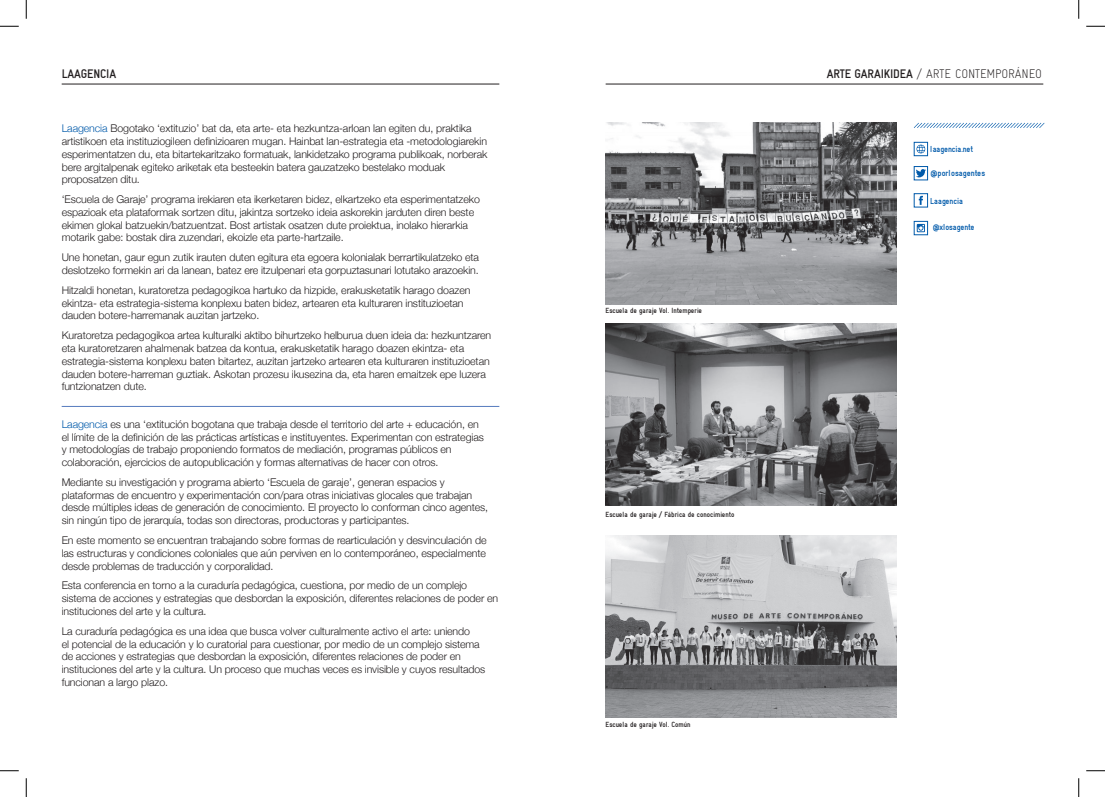
<style>
.page{position:relative;width:1105px;height:797px;background:#fff}
.page>*{position:absolute;margin:0;border:0;box-sizing:border-box;transform-origin:0 0}
.t1{font:12.5px "Alhondiga Bilbao Light Condensed L";letter-spacing:-.01em;color:#231f20}
.t2{font:700 condensed 12.5px "Alhondiga Bilbao";letter-spacing:-.01em;color:#231f20}
.t3{font:300 10.62px/12.8px "Helvetica Neue";letter-spacing:-.01em;color:#231f20}
.t4{font:700 condensed 8.75px "Alhondiga Bilbao";letter-spacing:-.01em;color:#015aaa}
.t5{font:700 condensed 7.5px "Alhondiga Bilbao";color:#231f20}
.s1{font-family:"Alhondiga Bilbao";font-weight:700;font-stretch:condensed}
.s2{color:#015aaa}
</style>
<div class="page">
<hr style="left:62px;top:84px;width:437px;height:1px;background:#231f20">
<hr style="left:606px;top:84px;width:437px;height:1px;background:#231f20">
<hr style="left:62px;top:406px;width:437px;height:1px;background:#557bbe">
<svg style="left:914px;top:123px;width:130px;height:5px"></svg>
<div style="left:914px;top:142px;width:14px;height:14px;border:1px solid #015aaa"></div>
<svg style="left:916px;top:145px;width:9px;height:8px"></svg>
<div style="left:914px;top:166px;width:14px;height:14px;border:1px solid #015aaa"></div>
<svg style="left:916px;top:169px;width:10px;height:8px"></svg>
<div style="left:914px;top:193px;width:14px;height:14px;border:1px solid #015aaa"></div>
<svg style="left:919px;top:196px;width:4px;height:9px"></svg>
<div style="left:914px;top:221px;width:14px;height:14px;border:1px solid #015aaa"></div>
<svg style="left:917px;top:224px;width:8px;height:8px"></svg>
<img style="left:606px;top:122px;width:290px;height:182px">
<img style="left:606px;top:324px;width:290px;height:181px">
<img style="left:606px;top:535px;width:290px;height:182px">
<svg style="left:0;top:25px;width:19px;height:2px"></svg>
<svg style="left:1086px;top:25px;width:19px;height:2px"></svg>
<svg style="left:0;top:770px;width:19px;height:1px"></svg>
<svg style="left:1086px;top:770px;width:19px;height:1px"></svg>
<svg style="left:25px;top:0;width:2px;height:19px"></svg>
<svg style="left:25px;top:778px;width:2px;height:19px"></svg>
<svg style="left:1078px;top:0;width:1px;height:19px"></svg>
<svg style="left:1078px;top:778px;width:1px;height:19px"></svg>
<p class="t2" style="left:62px;top:67px;width:56px">LAAGENCIA</p>
<p class="t1" style="left:827px;top:67px;width:217px"><span class="s1">ARTE GARAIKIDEA</span> / ARTE CONTEMPORÁNEO</p>
<p class="t3" style="left:62px;top:121px;width:427px"><span class="s2">Laagencia</span> Bogotako ‘extituzio’ bat da, eta arte- eta hezkuntza-arloan lan egiten du, praktika artistikoen eta instituziogileen definizioaren mugan. Hainbat lan-estrategia eta -metodologiarekin esperimentatzen du, eta bitartekaritzako formatuak, lankidetzako programa publikoak, norberak bere argitalpenak egiteko ariketak eta besteekin batera gauzatzeko bestelako moduak proposatzen ditu.</p>
<p class="t3" style="left:62px;top:192px;width:420px">‘Escuela de Garaje’ programa irekiaren eta ikerketaren bidez, elkartzeko eta esperimentatzeko espazioak eta plataformak sortzen ditu, jakintza sortzeko ideia askorekin jarduten diren beste ekimen glokal batzuekin/batzuentzat. Bost artistak osatzen dute proiektua, inolako hierarkia motarik gabe: bostak dira zuzendari, ekoizle eta parte-hartzaile.</p>
<p class="t3" style="left:62px;top:250px;width:419px">Une honetan, gaur egun zutik irauten duten egitura eta egoera kolonialak berrartikulatzeko eta deslotzeko formekin ari da lanean, batez ere itzulpenari eta gorpuztasunari lotutako arazoekin.</p>
<p class="t3" style="left:62px;top:283px;width:410px">Hitzaldi honetan, kuratoretza pedagogikoa hartuko da hizpide, erakusketatik harago doazen ekintza- eta estrategia-sistema konplexu baten bidez, artearen eta kulturaren instituzioetan dauden botere-harremanak auzitan jartzeko.</p>
<p class="t3" style="left:62px;top:328px;width:431px">Kuratoretza pedagogikoa artea kulturalki aktibo bihurtzeko helburua duen ideia da: hezkuntzaren eta kuratoretzaren ahalmenak batzea da kontua, erakusketatik harago doazen ekintza- eta estrategia-sistema konplexu baten bitartez, auzitan jartzeko artearen eta kulturaren instituzioetan dauden botere-harreman guztiak. Askotan prozesu ikusezina da, eta haren emaitzek epe luzera funtzionatzen dute.</p>
<p class="t3" style="left:62px;top:417px;width:424px"><span class="s2">Laagencia</span> es una ‘extitución bogotana que trabaja desde el territorio del arte + educación, en el límite de la definición de las prácticas artísticas e instituyentes. Experimentan con estrategias y metodologías de trabajo proponiendo formatos de mediación, programas públicos en colaboración, ejercicios de autopublicación y formas alternativas de hacer con otros.</p>
<p class="t3" style="left:62px;top:475px;width:428px">Mediante su investigación y programa abierto ‘Escuela de garaje’, generan espacios y plataformas de encuentro y experimentación con/para otras iniciativas glocales que trabajan desde múltiples ideas de generación de conocimiento. El proyecto lo conforman cinco agentes, sin ningún tipo de jerarquía, todas son directoras, productoras y participantes.</p>
<p class="t3" style="left:62px;top:533px;width:426px;text-align:justify">En este momento se encuentran trabajando sobre formas de rearticulación y desvinculación de las estructuras y condiciones coloniales que aún perviven en lo contemporáneo, especialmente desde problemas de traducción y corporalidad.</p>
<p class="t3" style="left:62px;top:578px;width:438px">Esta conferencia en torno a la curaduría pedagógica, cuestiona, por medio de un complejo sistema de acciones y estrategias que desbordan la exposición, diferentes relaciones de poder en instituciones del arte y la cultura.</p>
<p class="t3" style="left:62px;top:624px;width:425px">La curaduría pedagógica es una idea que busca volver culturalmente activo el arte: uniendo<br>el potencial de la educación y lo curatorial para cuestionar, por medio de un complejo sistema de acciones y estrategias que desbordan la exposición, diferentes relaciones de poder en instituciones del arte y la cultura. Un proceso que muchas veces es invisible y cuyos resultados funcionan a largo plazo.</p>
<p class="t5" style="left:606px;top:306px;width:98px">Escuela de garaje Vol. Intemperie</p>
<p class="t5" style="left:606px;top:510px;width:130px">Escuela de garaje / Fábrica de conocimiento</p>
<p class="t5" style="left:606px;top:720px;width:86px">Escuela de garaje Vol. Común</p>
<p class="t4" style="left:930px;top:144px;width:44px">laagencia.net</p>
<p class="t4" style="left:930px;top:168px;width:56px">@porlosagentes</p>
<p class="t4" style="left:930px;top:196px;width:34px">Laagencia</p>
<p class="t4" style="left:933px;top:222px;width:43px">@xlosagente</p>
</div>
